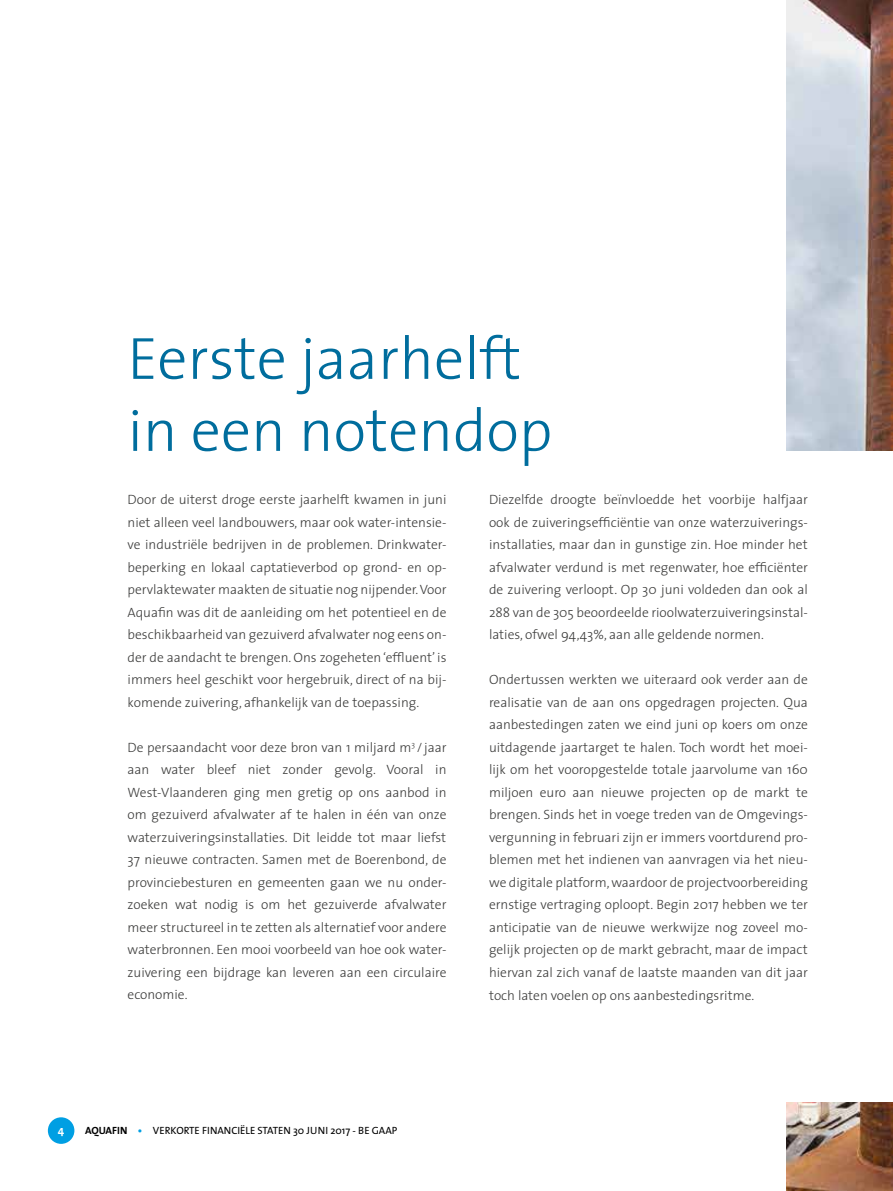
<style>
.page{position:relative;width:893px;height:1191px;background:#fff}
.page>*{position:absolute;margin:0;border:0;box-sizing:border-box;transform-origin:0 0}
.t1{font:300 60px/72px "The Sans";color:#006d9d}
.t2{font:300 13.5px/22.5px "The Sans";color:#3c3c3b;text-align:justify}
.t3{font:700 11.55px "The Sans";color:#fff}
.t4{font:10.5px "The Sans";color:#000}
.s1{font-weight:700}
.s2{font-weight:700;color:#009fe3}
</style>
<div class="page">
<img style="left:787px;top:0;width:106px;height:1191px">
<div style="left:513px;top:451px;width:380px;height:650px;background:#fff"></div>
<div style="left:48px;top:1117px;width:26px;height:26px;background:#009fe3;border-radius:50%"></div>
<h1 class="t1" style="left:128px;top:321px;width:426px">Eerste jaarhelft in een notendop</h1>
<p class="t2" style="left:128px;top:488px;width:320px">Door de uiterst droge eerste jaarhelft kwamen in juni niet alleen veel landbouwers, maar ook water-intensie&shy;ve industriële bedrijven in de problemen. Drinkwater&shy;beperking en lokaal captatieverbod op grond- en op&shy;pervlaktewater maakten de situatie nog nijpender. Voor Aquafin was dit de aanleiding om het potentieel en de beschikbaarheid van gezuiverd afvalwater nog eens on&shy;der de aandacht te brengen. Ons zogeheten ‘effluent’ is immers heel geschikt voor hergebruik, direct of na bij&shy;komende zuivering, afhankelijk van de toepassing.</p>
<p class="t2" style="left:128px;top:735px;width:320px">De persaandacht voor deze bron van 1 miljard m<sup>3</sup> / jaar aan water bleef niet zonder gevolg. Vooral in West-Vlaanderen ging men gretig op ons aanbod in om gezuiverd afvalwater af te halen in één van onze waterzuiveringsinstallaties. Dit leidde tot maar liefst 37 nieuwe contracten. Samen met de Boerenbond, de provinciebesturen en gemeenten gaan we nu onder&shy;zoeken wat nodig is om het gezuiverde afvalwater meer structureel in te zetten als alternatief voor andere waterbronnen. Een mooi voorbeeld van hoe ook water&shy;zuivering een bijdrage kan leveren aan een circulaire economie.</p>
<p class="t2" style="left:489px;top:488px;width:320px">Diezelfde droogte beïnvloedde het voorbije halfjaar ook de zuiveringsefficiëntie van onze waterzuiverings&shy;installaties, maar dan in gunstige zin. Hoe minder het afvalwater verdund is met regenwater, hoe efficiënter de zuivering verloopt. Op 30 juni voldeden dan ook al 288 van de 305 beoordeelde rioolwaterzuiveringsinstal&shy;laties, ofwel 94,43%, aan alle geldende normen.</p>
<p class="t2" style="left:489px;top:668px;width:320px">Ondertussen werkten we uiteraard ook verder aan de realisatie van de aan ons opgedragen projecten. Qua aanbestedingen zaten we eind juni op koers om onze uitdagende jaartarget te halen. Toch wordt het moei&shy;lijk om het vooropgestelde totale jaarvolume van 160 miljoen euro aan nieuwe projecten op de markt te brengen. Sinds het in voege treden van de Omgevings&shy;vergunning in februari zijn er immers voortdurend pro&shy;blemen met het indienen van aanvragen via het nieu&shy;we digitale platform, waardoor de projectvoorbereiding ernstige vertraging oploopt. Begin 2017 hebben we ter anticipatie van de nieuwe werkwijze nog zoveel mo&shy;gelijk projecten op de markt gebracht, maar de impact hiervan zal zich vanaf de laatste maanden van dit jaar toch laten voelen op ons aanbestedingsritme.</p>
<p class="t3" style="left:58px;top:1120px;width:8px">4</p>
<p class="t4" style="left:85px;top:1122px;width:314px"><span class="s1">AQUAFIN</span> <span class="s2">•</span> VERKORTE FINANCIËLE STATEN 30 JUNI 2017 - BE GAAP</p>
</div>
